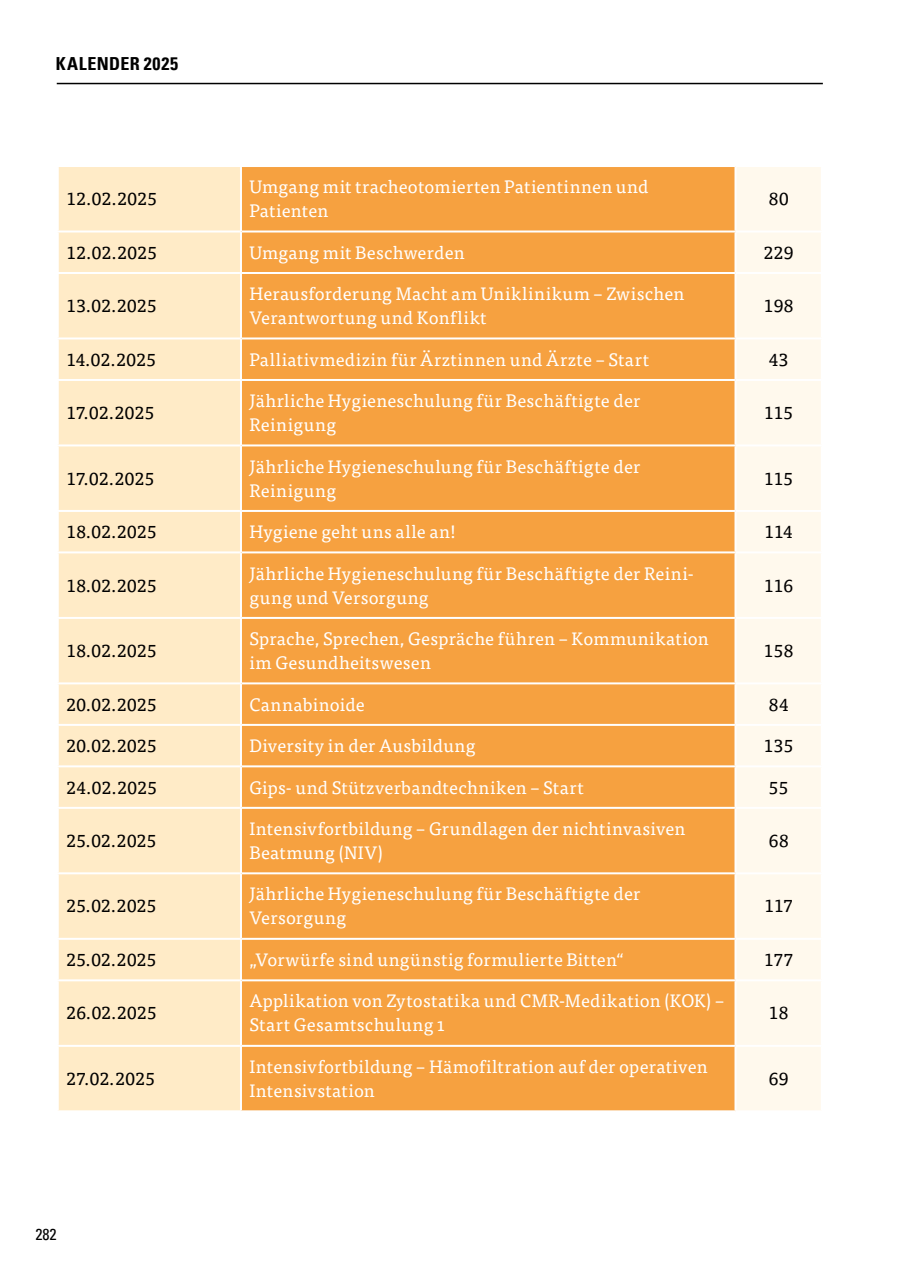
<style>
.page{position:relative;width:908px;height:1276px;background:#fff}
.page>*{position:absolute;margin:0;border:0;box-sizing:border-box;transform-origin:0 0}
.t1{font:18px/24px "Tisa OT";letter-spacing:.015em;color:#fff}
.t2{font:18px "Tisa OT";letter-spacing:-.015em;color:#000}
.t3{font:18px "Univers Com 67 Bold Cond";letter-spacing:.035em;color:#000}
.t4{font:condensed 16px "Univers Com 57";color:#000}
</style>
<div class="page">
<hr style="left:57px;top:83px;width:765px;height:1px;background:#000">
<div style="left:59px;top:167px;width:181px;height:943px;background:#ffebc7"></div>
<div style="left:242px;top:167px;width:492px;height:943px;background:#f6a140"></div>
<div style="left:737px;top:167px;width:83px;height:943px;background:#fff9ed"></div>
<hr style="left:242px;top:230px;width:493px;height:2px;background:#fff">
<hr style="left:242px;top:272px;width:493px;height:2px;background:#fff">
<hr style="left:242px;top:337px;width:493px;height:2px;background:#fff">
<hr style="left:242px;top:379px;width:493px;height:2px;background:#fff">
<hr style="left:242px;top:444px;width:493px;height:2px;background:#fff">
<hr style="left:242px;top:510px;width:493px;height:2px;background:#fff">
<hr style="left:242px;top:551px;width:493px;height:2px;background:#fff">
<hr style="left:242px;top:617px;width:493px;height:2px;background:#fff">
<hr style="left:242px;top:682px;width:493px;height:2px;background:#fff">
<hr style="left:242px;top:724px;width:493px;height:2px;background:#fff">
<hr style="left:242px;top:765px;width:493px;height:2px;background:#fff">
<hr style="left:242px;top:807px;width:493px;height:2px;background:#fff">
<hr style="left:242px;top:872px;width:493px;height:2px;background:#fff">
<hr style="left:242px;top:938px;width:493px;height:2px;background:#fff">
<hr style="left:242px;top:979px;width:493px;height:2px;background:#fff">
<hr style="left:242px;top:1045px;width:493px;height:2px;background:#fff">
<hr style="left:57px;top:230px;width:183px;height:2px;background:#fff">
<hr style="left:735px;top:230px;width:87px;height:2px;background:#fff">
<hr style="left:57px;top:272px;width:183px;height:2px;background:#fff">
<hr style="left:735px;top:272px;width:87px;height:2px;background:#fff">
<hr style="left:57px;top:337px;width:183px;height:2px;background:#fff">
<hr style="left:735px;top:337px;width:87px;height:2px;background:#fff">
<hr style="left:57px;top:379px;width:183px;height:2px;background:#fff">
<hr style="left:735px;top:379px;width:87px;height:2px;background:#fff">
<hr style="left:57px;top:444px;width:183px;height:2px;background:#fff">
<hr style="left:735px;top:444px;width:87px;height:2px;background:#fff">
<hr style="left:57px;top:510px;width:183px;height:2px;background:#fff">
<hr style="left:735px;top:510px;width:87px;height:2px;background:#fff">
<hr style="left:57px;top:551px;width:183px;height:2px;background:#fff">
<hr style="left:735px;top:551px;width:87px;height:2px;background:#fff">
<hr style="left:57px;top:617px;width:183px;height:2px;background:#fff">
<hr style="left:735px;top:617px;width:87px;height:2px;background:#fff">
<hr style="left:57px;top:682px;width:183px;height:2px;background:#fff">
<hr style="left:735px;top:682px;width:87px;height:2px;background:#fff">
<hr style="left:57px;top:724px;width:183px;height:2px;background:#fff">
<hr style="left:735px;top:724px;width:87px;height:2px;background:#fff">
<hr style="left:57px;top:765px;width:183px;height:2px;background:#fff">
<hr style="left:735px;top:765px;width:87px;height:2px;background:#fff">
<hr style="left:57px;top:807px;width:183px;height:2px;background:#fff">
<hr style="left:735px;top:807px;width:87px;height:2px;background:#fff">
<hr style="left:57px;top:872px;width:183px;height:2px;background:#fff">
<hr style="left:735px;top:872px;width:87px;height:2px;background:#fff">
<hr style="left:57px;top:938px;width:183px;height:2px;background:#fff">
<hr style="left:735px;top:938px;width:87px;height:2px;background:#fff">
<hr style="left:57px;top:979px;width:183px;height:2px;background:#fff">
<hr style="left:735px;top:979px;width:87px;height:2px;background:#fff">
<hr style="left:57px;top:1045px;width:183px;height:2px;background:#fff">
<hr style="left:735px;top:1045px;width:87px;height:2px;background:#fff">
<p class="t3" style="left:56px;top:52px;width:124px">KALENDER 2025</p>
<p class="t2" style="left:66px;top:188px;width:93px">12.02.2025</p>
<p class="t1" style="left:249px;top:175px;width:400px">Umgang mit tracheotomierten Patientinnen und<br>Patienten</p>
<p class="t2" style="left:768px;top:188px;width:22px">80</p>
<p class="t2" style="left:66px;top:242px;width:93px">12.02.2025</p>
<p class="t1" style="left:249px;top:241px;width:217px">Umgang mit Beschwerden</p>
<p class="t2" style="left:763px;top:242px;width:32px">229</p>
<p class="t2" style="left:66px;top:295px;width:92px">13.02.2025</p>
<p class="t1" style="left:249px;top:282px;width:436px">Herausforderung Macht am Uniklinikum – Zwischen<br>Verantwortung und Konflikt</p>
<p class="t2" style="left:763px;top:295px;width:32px">198</p>
<p class="t2" style="left:66px;top:349px;width:92px">14.02.2025</p>
<p class="t1" style="left:249px;top:348px;width:401px">Palliativmedizin für Ärztinnen und Ärzte – Start</p>
<p class="t2" style="left:768px;top:349px;width:22px">43</p>
<p class="t2" style="left:66px;top:402px;width:90px">17.02.2025</p>
<p class="t2" style="left:66px;top:468px;width:90px">17.02.2025</p>
<p class="t1" style="left:249px;top:389px;width:392px">Jährliche Hygieneschulung für Beschäftigte der<br>Reinigung</p>
<p class="t1" style="left:249px;top:454px;width:392px">Jährliche Hygieneschulung für Beschäftigte der<br>Reinigung</p>
<p class="t2" style="left:763px;top:402px;width:31px">115</p>
<p class="t2" style="left:763px;top:468px;width:31px">115</p>
<p class="t2" style="left:66px;top:521px;width:92px">18.02.2025</p>
<p class="t1" style="left:249px;top:520px;width:208px">Hygiene geht uns alle an!</p>
<p class="t2" style="left:763px;top:521px;width:30px">114</p>
<p class="t2" style="left:66px;top:574px;width:92px">18.02.2025</p>
<p class="t1" style="left:249px;top:561px;width:445px">Jährliche Hygieneschulung für Beschäftigte der Reini&shy;gung und Versorgung</p>
<p class="t2" style="left:763px;top:574px;width:31px">116</p>
<p class="t2" style="left:66px;top:640px;width:92px">18.02.2025</p>
<p class="t1" style="left:249px;top:627px;width:460px">Sprache, Sprechen, Gespräche führen – Kommunikation im Gesundheitswesen</p>
<p class="t2" style="left:763px;top:640px;width:32px">158</p>
<p class="t2" style="left:66px;top:693px;width:92px">20.02.2025</p>
<p class="t1" style="left:249px;top:692px;width:117px">Cannabinoide</p>
<p class="t2" style="left:768px;top:693px;width:22px">84</p>
<p class="t2" style="left:66px;top:735px;width:92px">20.02.2025</p>
<p class="t1" style="left:249px;top:734px;width:227px">Diversity in der Ausbildung</p>
<p class="t2" style="left:763px;top:735px;width:32px">135</p>
<p class="t2" style="left:66px;top:776px;width:93px">24.02.2025</p>
<p class="t1" style="left:249px;top:775px;width:336px">Gips- und Stützverbandtechniken – Start</p>
<p class="t2" style="left:768px;top:776px;width:22px">55</p>
<p class="t2" style="left:66px;top:830px;width:92px">25.02.2025</p>
<p class="t1" style="left:249px;top:817px;width:437px">Intensivfortbildung – Grundlagen der nichtinvasiven<br>Beatmung (NIV)</p>
<p class="t2" style="left:768px;top:830px;width:22px">68</p>
<p class="t2" style="left:66px;top:895px;width:92px">25.02.2025</p>
<p class="t1" style="left:249px;top:882px;width:392px">Jährliche Hygieneschulung für Beschäftigte der<br>Versorgung</p>
<p class="t2" style="left:763px;top:895px;width:30px">117</p>
<p class="t2" style="left:66px;top:949px;width:92px">25.02.2025</p>
<p class="t1" style="left:249px;top:948px;width:376px">„Vorwürfe sind ungünstig formulierte Bitten“</p>
<p class="t2" style="left:763px;top:949px;width:31px">177</p>
<p class="t2" style="left:66px;top:1002px;width:92px">26.02.2025</p>
<p class="t1" style="left:249px;top:989px;width:476px">Applikation von Zytostatika und CMR-Medikation (KOK) –<br>Start Gesamtschulung 1</p>
<p class="t2" style="left:768px;top:1002px;width:22px">18</p>
<p class="t2" style="left:66px;top:1068px;width:90px">27.02.2025</p>
<p class="t4" style="left:35px;top:1223px;width:23px">282</p>
<p class="t1" style="left:249px;top:1055px;width:459px">Intensivfortbildung – Hämofiltration auf der operativen<br>Intensivstation</p>
<p class="t2" style="left:768px;top:1068px;width:22px">69</p>
</div>
